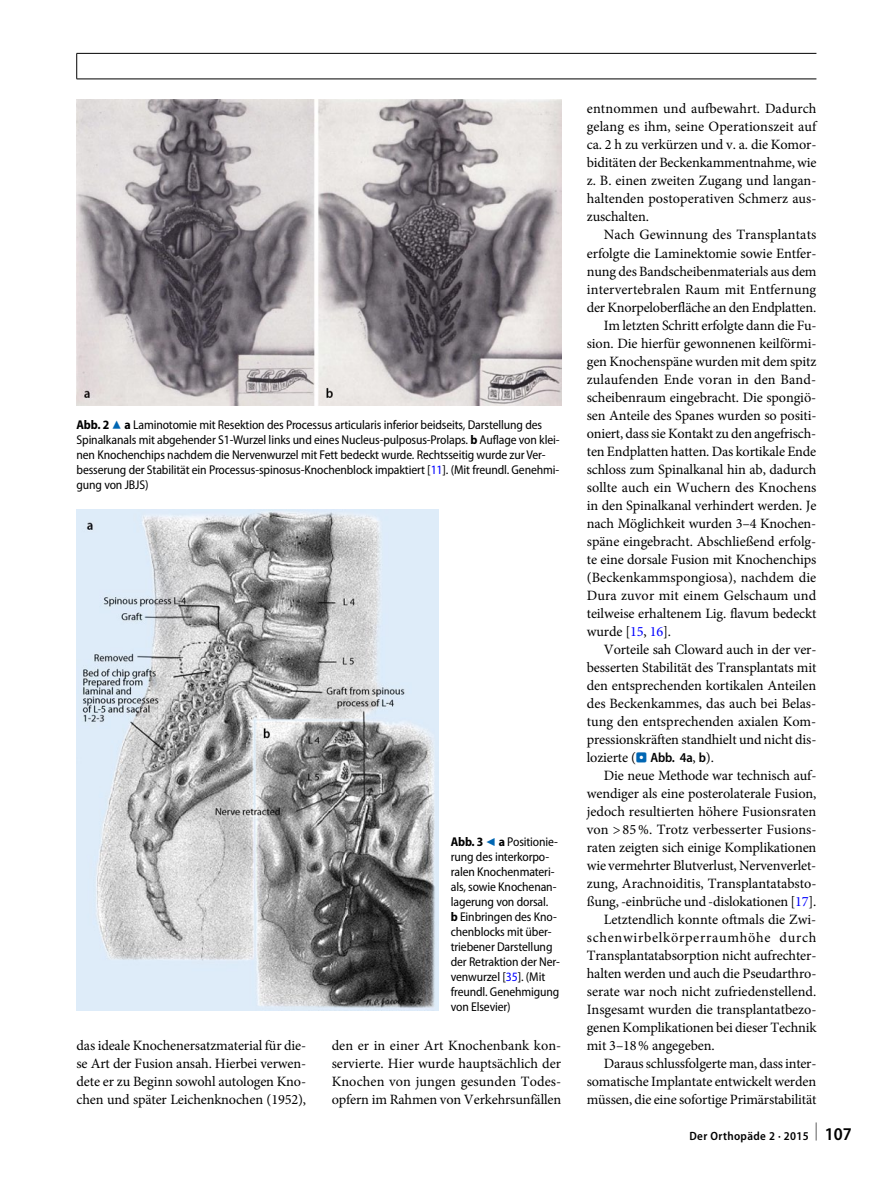
<style>
.page{position:relative;width:893px;height:1187px;background:#fff}
.page>*{position:absolute;margin:0;border:0;box-sizing:border-box;transform-origin:0 0}
.t1{font:14.25px/18px "Minion Pro";letter-spacing:-.01em;color:#000;text-align:justify}
.t2{font:14.25px "Minion Pro";letter-spacing:.01em;color:#000}
.t3{font:14.25px "Minion Pro";letter-spacing:.05em;color:#000}
.t4{font:semi-condensed 12.75px/15px "Myriad Pro";letter-spacing:-.01em;color:#000}
.t5{font:600 semi-condensed 12px "Myriad Pro";letter-spacing:.03em;color:#000}
.s1{font-weight:700}
.s2{font-family:"Blik Buttons";font-stretch:normal;font-size:13.5px;color:#0066b3}
.s3{color:#00f}
.s4{font-family:"Blik Buttons";font-size:13.5px;color:#0066b3}
.s5{font-family:"Myriad Pro";font-weight:600;font-stretch:semi-condensed;font-size:13.5px}
.s6{font-size:18px}
</style>
<div class="page">
<img style="left:77px;top:100px;width:484px;height:305px">
<img style="left:77px;top:510px;width:361px;height:500px">
<hr style="left:77px;top:79px;width:739px;height:1px;background:#000">
<svg style="left:76px;top:54px;width:1px;height:25px"></svg>
<hr style="left:77px;top:53px;width:739px;height:1px;background:#000">
<p class="t4" style="left:77px;top:417px;width:485px"><span class="s1">Abb. 2</span> <span class="s2">8</span> <span class="s1">a</span> Laminotomie mit Resektion des Processus articularis inferior beidseits, Darstellung des Spinalkanals mit abgehender S1-Wurzel links und eines Nucleus-pulposus-Prolaps. <span class="s1">b</span> Auflage von klei&shy;nen Knochenchips nachdem die Nervenwurzel mit Fett bedeckt wurde. Rechtsseitig wurde zur Ver&shy;besserung der Stabilität ein Processus-spinosus-Knochenblock impaktiert [<span class="s3">11</span>]. (Mit freundl. Genehmi&shy;gung von JBJS)</p>
<p class="t4" style="left:451px;top:834px;width:111px"><span class="s1">Abb. 3</span> <span class="s2">9</span> <span class="s1">a</span> Positionie&shy;rung des interkorpo&shy;ralen Knochenmateri&shy;als, sowie Knochenan&shy;lagerung von dorsal.<br><span class="s1">b</span> Einbringen des Kno&shy;chenblocks mit über&shy;triebener Darstellung der Retraktion der Ner&shy;venwurzel [<span class="s3">35</span>]. (Mit freundl. Genehmigung von Elsevier)</p>
<p class="t1" style="left:77px;top:1036px;width:231px">das ideale Knochenersatzmaterial für die&shy;se Art der Fusion ansah. Hierbei verwen&shy;dete er zu Beginn sowohl autologen Kno&shy;chen und später Leichenknochen (1952),</p>
<p class="t1" style="left:332px;top:1036px;width:231px">den er in einer Art Knochenbank kon&shy;servierte. Hier wurde hauptsächlich der Knochen von jungen gesunden Todes&shy;opfern im Rahmen von Verkehrsunfällen</p>
<p class="t1" style="left:587px;top:100px;width:231px">entnommen und aufbewahrt. Dadurch gelang es ihm, seine Operationszeit auf ca. 2 h zu verkürzen und v. a. die Komor&shy;biditäten der Beckenkammentnahme, wie z. B. einen zweiten Zugang und langan&shy;haltenden postoperativen Schmerz aus&shy;zuschalten.</p>
<p class="t2" style="left:604px;top:225px;width:214px">Nach Gewinnung des Transplantats</p>
<p class="t1" style="left:587px;top:244px;width:231px">erfolgte die Laminektomie sowie Entfer-</p>
<p class="t1" style="left:587px;top:262px;width:231px">nung des Bandscheibenmaterials aus dem</p>
<p class="t2" style="left:587px;top:279px;width:231px">intervertebralen Raum mit Entfernung</p>
<p class="t1" style="left:587px;top:298px;width:231px">der Knorpeloberfläche an den Endplatten.</p>
<p class="t1" style="left:604px;top:316px;width:214px">Im letzten Schritt erfolgte dann die Fu-</p>
<p class="t1" style="left:587px;top:334px;width:231px">sion. Die hierfür gewonnenen keilförmi-</p>
<p class="t1" style="left:587px;top:352px;width:231px">gen Knochenspäne wurden mit dem spitz</p>
<p class="t2" style="left:587px;top:369px;width:231px">zulaufenden Ende voran in den Band-</p>
<p class="t1" style="left:587px;top:388px;width:231px">scheibenraum eingebracht. Die spongiö-</p>
<p class="t1" style="left:587px;top:406px;width:231px">sen Anteile des Spanes wurden so positi-</p>
<p class="t1" style="left:587px;top:424px;width:231px">oniert, dass sie Kontakt zu den angefrisch-</p>
<p class="t1" style="left:587px;top:442px;width:231px">ten Endplatten hatten. Das kortikale Ende</p>
<p class="t1" style="left:587px;top:460px;width:231px">schloss zum Spinalkanal hin ab, dadurch</p>
<p class="t1" style="left:587px;top:478px;width:231px">sollte auch ein Wuchern des Knochens</p>
<p class="t1" style="left:587px;top:496px;width:231px">in den Spinalkanal verhindert werden. Je</p>
<p class="t1" style="left:587px;top:514px;width:231px">nach Möglichkeit wurden 3–4 Knochen-</p>
<p class="t1" style="left:587px;top:532px;width:231px">späne eingebracht. Abschließend erfolg-</p>
<p class="t1" style="left:587px;top:550px;width:231px">te eine dorsale Fusion mit Knochenchips</p>
<p class="t1" style="left:587px;top:568px;width:231px">(Beckenkammspongiosa), nachdem die</p>
<p class="t1" style="left:587px;top:586px;width:231px">Dura zuvor mit einem Gelschaum und</p>
<p class="t1" style="left:587px;top:604px;width:231px">teilweise erhaltenem Lig. flavum bedeckt</p>
<p class="t1" style="left:587px;top:622px;width:86px">wurde [<span class="s3">15</span>, <span class="s3">16</span>].</p>
<p class="t1" style="left:604px;top:640px;width:214px">Vorteile sah Cloward auch in der ver-</p>
<p class="t1" style="left:587px;top:658px;width:231px">besserten Stabilität des Transplantats mit</p>
<p class="t1" style="left:587px;top:676px;width:231px">den entsprechenden kortikalen Anteilen</p>
<p class="t1" style="left:587px;top:694px;width:231px">des Beckenkammes, das auch bei Belas-</p>
<p class="t1" style="left:587px;top:712px;width:231px">tung den entsprechenden axialen Kom-</p>
<p class="t1" style="left:587px;top:730px;width:231px">pressionskräften standhielt und nicht dis-</p>
<p class="t1" style="left:587px;top:748px;width:129px">lozierte (<span class="s4">.</span> <span class="s5">Abb. 4a</span>, <span class="s5">b</span>).</p>
<p class="t1" style="left:604px;top:766px;width:214px">Die neue Methode war technisch auf-</p>
<p class="t1" style="left:587px;top:784px;width:231px">wendiger als eine posterolaterale Fusion,</p>
<p class="t1" style="left:587px;top:802px;width:231px">jedoch resultierten höhere Fusionsraten</p>
<p class="t1" style="left:587px;top:820px;width:231px">von &gt;85%. Trotz verbesserter Fusions-</p>
<p class="t1" style="left:587px;top:838px;width:231px">raten zeigten sich einige Komplikationen</p>
<p class="t1" style="left:587px;top:856px;width:231px">wie vermehrter Blutverlust, Nervenverlet-</p>
<p class="t1" style="left:587px;top:874px;width:231px">zung, Arachnoiditis, Transplantatabsto-</p>
<p class="t1" style="left:587px;top:892px;width:231px">ßung, -einbrüche und -dislokationen [<span class="s3">17</span>].</p>
<p class="t1" style="left:604px;top:910px;width:214px">Letztendlich konnte oftmals die Zwi-</p>
<p class="t3" style="left:587px;top:927px;width:231px">schenwirbelkörperraumhöhe durch</p>
<p class="t1" style="left:587px;top:946px;width:231px">Transplantatabsorption nicht aufrechter-</p>
<p class="t1" style="left:587px;top:964px;width:231px">halten werden und auch die Pseudarthro-</p>
<p class="t1" style="left:587px;top:982px;width:231px">serate war noch nicht zufriedenstellend.</p>
<p class="t1" style="left:587px;top:1000px;width:231px">Insgesamt wurden die transplantatbezo-</p>
<p class="t1" style="left:587px;top:1018px;width:231px">genen Komplikationen bei dieser Technik</p>
<p class="t1" style="left:587px;top:1036px;width:129px">mit 3–18% angegeben.</p>
<p class="t1" style="left:604px;top:1054px;width:214px">Daraus schlussfolgerte man, dass inter-</p>
<p class="t1" style="left:587px;top:1072px;width:231px">somatische Implantate entwickelt werden</p>
<p class="t1" style="left:587px;top:1090px;width:231px">müssen, die eine sofortige Primärstabilität</p>
<p class="t5" style="left:689px;top:1129px;width:164px">Der Orthopäde 2 · 2015 <sup>|</sup> <span class="s6">107</span></p>
</div>
